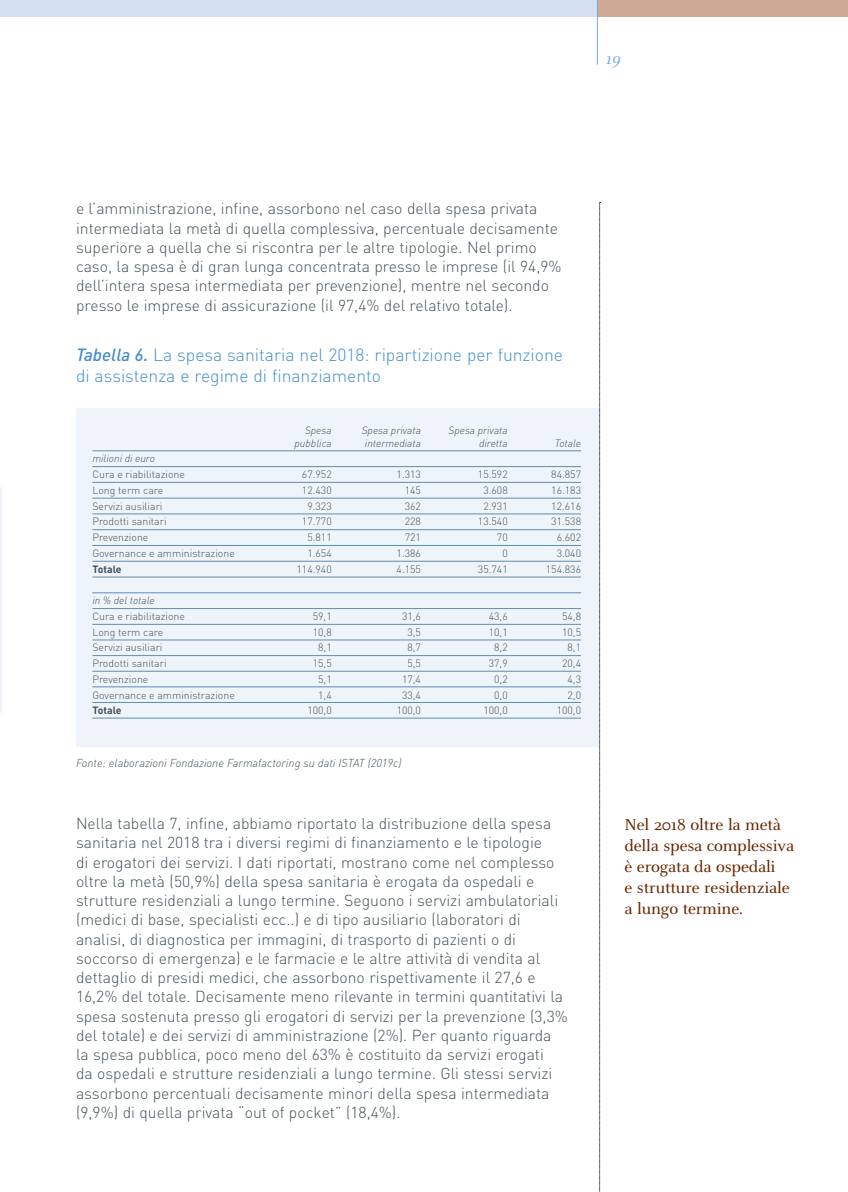
<style>
.page{position:relative;width:848px;height:1192px;background:#fff}
.page>*{position:absolute;margin:0;border:0;box-sizing:border-box;transform-origin:0 0}
.t1{font:17.5px/21px "Celeste OT";letter-spacing:-.01em;color:#682701}
.t2{font:300 17.5px/21px "DINOT";color:#448dcb}
.t3{font:italic 17.5px "Celeste OT";color:#7ca7d8}
.t4{font:300 15.75px/19.2px "DINOT";color:#425159}
.t5{font:italic 300 11.38px "DINOT";color:#425159}
.t6{font:300 10.5px/15.8px "DINOT";color:#425159;text-align:right}
.t7{font:italic 300 10.5px/12.2px "DINOT";color:#425159;text-align:right}
.t8{font:700 10.5px "DINOT";letter-spacing:-.005em;color:#425159}
.s1{font-weight:500;font-style:italic}
</style>
<div class="page">
<div style="left:2px;top:0;width:595px;height:16px;background:#d4e0f1"></div>
<div style="left:597px;top:0;width:250px;height:16px;background:#ceaa95"></div>
<hr style="left:597px;top:0;width:1px;height:65px;background:#7ca7d8">
<hr style="left:0;top:487px;width:2px;height:226px;background:#eff4fa">
<div style="left:76px;top:408px;width:523px;height:338px;background:#eff4fa"></div>
<hr style="left:92px;top:451px;width:489px;height:1px;background:#608cb2">
<hr style="left:92px;top:466px;width:489px;height:1px;background:#608cb2">
<hr style="left:92px;top:482px;width:489px;height:1px;background:#608cb2">
<hr style="left:92px;top:498px;width:489px;height:1px;background:#608cb2">
<hr style="left:92px;top:514px;width:489px;height:1px;background:#608cb2">
<hr style="left:92px;top:529px;width:489px;height:1px;background:#608cb2">
<hr style="left:92px;top:545px;width:489px;height:1px;background:#608cb2">
<hr style="left:92px;top:561px;width:489px;height:1px;background:#608cb2">
<hr style="left:92px;top:577px;width:489px;height:1px;background:#608cb2">
<hr style="left:92px;top:592px;width:489px;height:1px;background:#608cb2">
<hr style="left:92px;top:608px;width:489px;height:1px;background:#608cb2">
<hr style="left:92px;top:624px;width:489px;height:1px;background:#608cb2">
<hr style="left:92px;top:640px;width:489px;height:1px;background:#608cb2">
<hr style="left:92px;top:655px;width:489px;height:1px;background:#608cb2">
<hr style="left:92px;top:671px;width:489px;height:1px;background:#608cb2">
<hr style="left:92px;top:687px;width:489px;height:1px;background:#608cb2">
<hr style="left:92px;top:702px;width:489px;height:1px;background:#608cb2">
<hr style="left:92px;top:718px;width:489px;height:1px;background:#608cb2">
<svg style="left:599px;top:202px;width:1px;height:990px"></svg>
<svg style="left:0;top:0;width:2px;height:16px"></svg>
<p class="t3" style="left:605px;top:49px;width:16px">19</p>
<p class="t4" style="left:76px;top:199px;width:487px">e l’amministrazione, infine, assorbono nel caso della spesa privata intermediata la metà di quella complessiva, percentuale decisamente superiore a quella che si riscontra per le altre tipologie. Nel primo caso, la spesa è di gran lunga concentrata presso le imprese (il 94,9% dell’intera spesa intermediata per prevenzione), mentre nel secondo presso le imprese di assicurazione (il 97,4% del relativo totale).</p>
<p class="t2" style="left:76px;top:344px;width:488px"><span class="s1">Tabella 6.</span> La spesa sanitaria nel 2018: ripartizione per funzione di assistenza e regime di finanziamento</p>
<p class="t7" style="left:92px;top:452px;width:64px">milioni di euro</p>
<p class="t6" style="left:92px;top:466px;width:144px;text-align:left">Cura e riabilitazione<br>Long term care<br>Servizi ausiliari<br>Prodotti sanitari<br>Prevenzione<br>Governance e amministrazione</p>
<p class="t8" style="left:92px;top:562px;width:31px">Totale</p>
<p class="t7" style="left:92px;top:594px;width:64px">in % del totale</p>
<p class="t6" style="left:92px;top:608px;width:144px;text-align:left">Cura e riabilitazione<br>Long term care<br>Servizi ausiliari<br>Prodotti sanitari<br>Prevenzione<br>Governance e amministrazione</p>
<p class="t8" style="left:92px;top:703px;width:31px">Totale</p>
<p class="t7" style="left:294px;top:424px;width:39px">Spesa pubblica</p>
<p class="t6" style="left:296px;top:466px;width:37px">67.952<br>12.430<br>9.323<br>17.770<br>5.811<br>1.654<br>114.940</p>
<p class="t6" style="left:307px;top:608px;width:26px">59,1<br>10,8<br>8,1<br>15,5<br>5,1<br>1,4<br>100,0</p>
<p class="t7" style="left:362px;top:424px;width:61px;text-align:left">Spesa privata intermediata</p>
<p class="t6" style="left:396px;top:466px;width:26px">1.313<br>145<br>362<br>228<br>721<br>1.386<br>4.155</p>
<p class="t6" style="left:396px;top:608px;width:26px">31,6<br>3,5<br>8,7<br>5,5<br>17,4<br>33,4<br>100,0</p>
<p class="t5" style="left:76px;top:755px;width:327px">Fonte: elaborazioni Fondazione Farmafactoring su dati ISTAT (2019c)</p>
<p class="t7" style="left:448px;top:424px;width:61px">Spesa privata diretta</p>
<p class="t6" style="left:478px;top:466px;width:31px">15.592<br>3.608<br>2.931<br>13.540<br>70<br>0<br>35.741</p>
<p class="t6" style="left:483px;top:608px;width:26px">43,6<br>10,1<br>8,2<br>37,9<br>0,2<br>0,0<br>100,0</p>
<p class="t7" style="left:554px;top:436px;width:28px">Totale</p>
<p class="t6" style="left:546px;top:466px;width:37px">84.857<br>16.183<br>12.616<br>31.538<br>6.602<br>3.040<br>154.836</p>
<p class="t6" style="left:556px;top:608px;width:26px">54,8<br>10,5<br>8,1<br>20,4<br>4,3<br>2,0<br>100,0</p>
<p class="t4" style="left:76px;top:813px;width:493px">Nella tabella 7, infine, abbiamo riportato la distribuzione della spesa sanitaria nel 2018 tra i diversi regimi di finanziamento e le tipologie<br>di erogatori dei servizi. I dati riportati, mostrano come nel complesso oltre la metà (50,9%) della spesa sanitaria è erogata da ospedali e strutture residenziali a lungo termine. Seguono i servizi ambulatoriali (medici di base, specialisti ecc..) e di tipo ausiliario (laboratori di analisi, di diagnostica per immagini, di trasporto di pazienti o di soccorso di emergenza) e le farmacie e le altre attività di vendita al dettaglio di presidi medici, che assorbono rispettivamente il 27,6 e 16,2% del totale. Decisamente meno rilevante in termini quantitativi la spesa sostenuta presso gli erogatori di servizi per la prevenzione (3,3% del totale) e dei servizi di amministrazione (2%). Per quanto riguarda la spesa pubblica, poco meno del 63% è costituito da servizi erogati<br>da ospedali e strutture residenziali a lungo termine. Gli stessi servizi assorbono percentuali decisamente minori della spesa intermediata (9,9%) di quella privata “out of pocket” (18,4%).</p>
<p class="t1" style="left:624px;top:814px;width:171px">Nel 2018 oltre la metà della spesa complessiva è erogata da ospedali<br>e strutture residenziale a lungo termine.</p>
</div>
